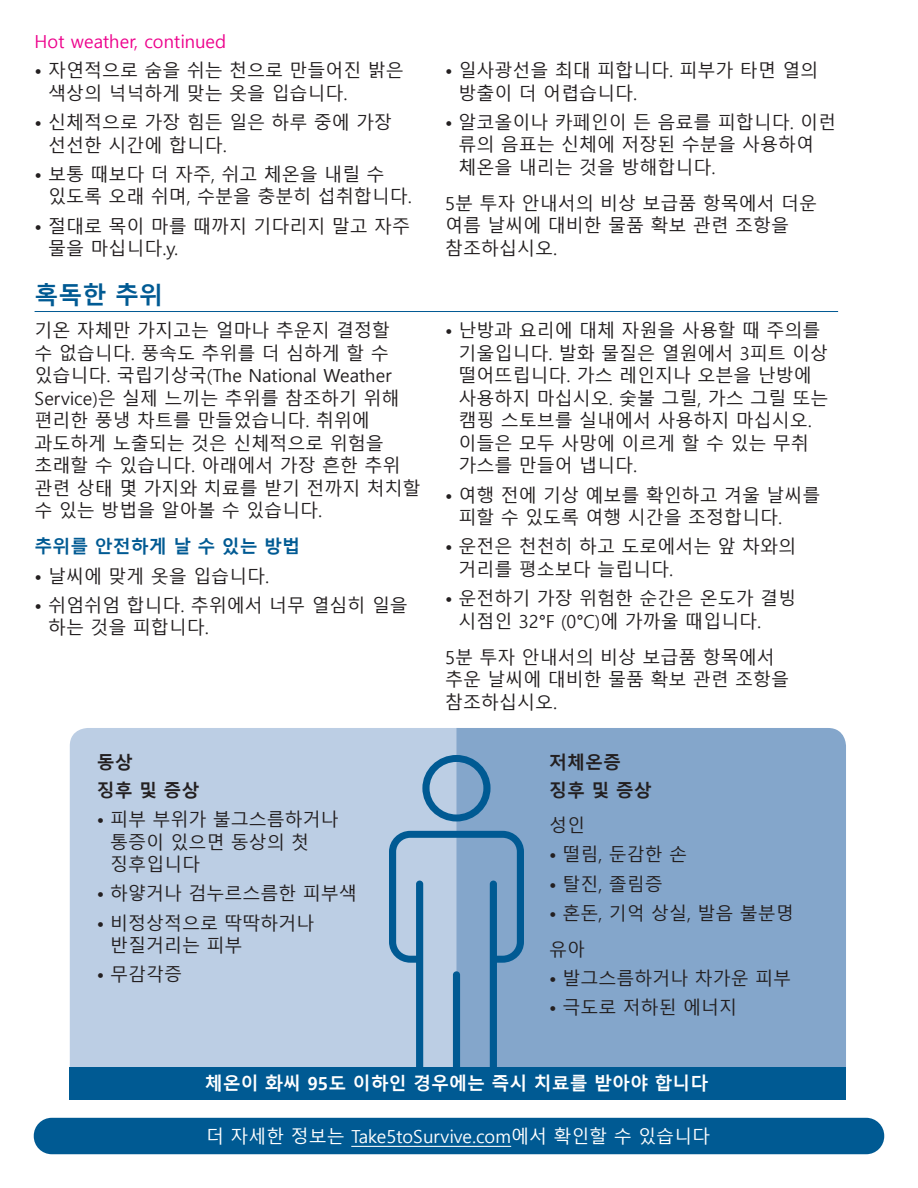
<style>
.page{position:relative;width:918px;height:1188px;background:#fff}
.page>*{position:absolute;margin:0;border:0;box-sizing:border-box;transform-origin:0 0}
.t1{font:700 24px "Malgun Gothic";color:#005a93}
.t2{font:18px/22.5px "Malgun Gothic";color:#231f20}
.t3{font:18px "Malgun Gothic";color:#fff}
.t4{font:700 18px "Malgun Gothic";color:#fff}
.t5{font:18px "Malgun Gothic";color:#ed028c}
.t6{font:700 18px/28.3px "Malgun Gothic";color:#231f20}
.t7{font:700 18px "Malgun Gothic";color:#005a93}
</style>
<div class="page">
<div style="left:34px;top:1118px;width:850px;height:36px;background:#005a93;border-radius:18px"></div>
<hr style="left:351px;top:1146px;width:160px;height:1px;background:#fff">
<hr style="left:35px;top:311px;width:803px;height:1px;background:#005a93">
<div style="left:70px;top:728px;width:387px;height:339px;background:#bccee4"></div>
<div style="left:457px;top:728px;width:389px;height:339px;background:#84a6cb"></div>
<svg style="left:422px;top:755px;width:69px;height:66px;background:#719dc3"></svg>
<svg style="left:389px;top:831px;width:135px;height:236px;background:#81a7ca"></svg>
<div style="left:70px;top:1067px;width:776px;height:33px;background:#005a93"></div>
<p class="t5" style="left:35px;top:31px;width:193px">Hot weather, continued</p>
<p class="t2" style="left:48px;top:60px;width:357px;text-indent:-14px">• 자연적으로 숨을 쉬는 천으로 만들어진 밝은 색상의 넉넉하게 맞는 옷을 입습니다.</p>
<p class="t2" style="left:48px;top:112px;width:346px;text-indent:-14px">• 신체적으로 가장 힘든 일은 하루 중에 가장 선선한 시간에 합니다.</p>
<p class="t2" style="left:48px;top:164px;width:365px;text-indent:-14px">• 보통 때보다 더 자주, 쉬고 체온을 내릴 수 있도록 오래 쉬며, 수분을 충분히 섭취합니다.</p>
<p class="t2" style="left:48px;top:215px;width:364px;text-indent:-14px">• 절대로 목이 마를 때까지 기다리지 말고 자주 물을 마십니다.y.</p>
<h1 class="t1" style="left:35px;top:281px;width:130px">혹독한 추위</h1>
<p class="t2" style="left:35px;top:320px;width:388px">기온 자체만 가지고는 얼마나 추운지 결정할<br>수 없습니다. 풍속도 추위를 더 심하게 할 수 있습니다. 국립기상국(The National Weather<br>Service)은 실제 느끼는 추위를 참조하기 위해 편리한 풍냉 차트를 만들었습니다. 취위에 과도하게 노출되는 것은 신체적으로 위험을 초래할 수 있습니다. 아래에서 가장 흔한 추위 관련 상태 몇 가지와 치료를 받기 전까지 처치할 수 있는 방법을 알아볼 수 있습니다.</p>
<p class="t7" style="left:35px;top:536px;width:267px">추위를 안전하게 날 수 있는 방법</p>
<p class="t2" style="left:35px;top:565px;width:236px">• 날씨에 맞게 옷을 입습니다.</p>
<p class="t2" style="left:48px;top:594px;width:361px;text-indent:-14px">• 쉬엄쉬엄 합니다. 추위에서 너무 열심히 일을 하는 것을 피합니다.</p>
<p class="t6" style="left:97px;top:748px;width:104px">동상<br>징후 및 증상</p>
<p class="t2" style="left:110px;top:809px;width:230px;text-indent:-14px">• 피부 부위가 불그스름하거나 통증이 있으면 동상의 첫 징후입니다</p>
<p class="t2" style="left:97px;top:883px;width:262px">• 하얗거나 검누르스름한 피부색</p>
<p class="t2" style="left:110px;top:912px;width:206px;text-indent:-14px">• 비정상적으로 딱딱하거나 반질거리는 피부</p>
<p class="t2" style="left:97px;top:964px;width:87px">• 무감각증</p>
<p class="t2" style="left:459px;top:60px;width:361px;text-indent:-14px">• 일사광선을 최대 피합니다. 피부가 타면 열의 방출이 더 어렵습니다.</p>
<p class="t2" style="left:459px;top:112px;width:379px;text-indent:-14px">• 알코올이나 카페인이 든 음료를 피합니다. 이런 류의 음표는 신체에 저장된 수분을 사용하여 체온을 내리는 것을 방해합니다.</p>
<p class="t2" style="left:445px;top:193px;width:373px">5분 투자 안내서의 비상 보급품 항목에서 더운 여름 날씨에 대비한 물품 확보 관련 조항을 참조하십시오.</p>
<p class="t2" style="left:459px;top:320px;width:371px;text-indent:-14px">• 난방과 요리에 대체 자원을 사용할 때 주의를 기울입니다. 발화 물질은 열원에서 3피트 이상 떨어뜨립니다. 가스 레인지나 오븐을 난방에 사용하지 마십시오. 숯불 그릴, 가스 그릴 또는 캠핑 스토브를 실내에서 사용하지 마십시오. 이들은 모두 사망에 이르게 할 수 있는 무취 가스를 만들어 냅니다.</p>
<p class="t2" style="left:459px;top:484px;width:364px;text-indent:-14px">• 여행 전에 기상 예보를 확인하고 겨울 날씨를 피할 수 있도록 여행 시간을 조정합니다.</p>
<p class="t2" style="left:459px;top:536px;width:339px;text-indent:-14px">• 운전은 천천히 하고 도로에서는 앞 차와의 거리를 평소보다 늘립니다.</p>
<p class="t2" style="left:459px;top:588px;width:339px;text-indent:-14px">• 운전하기 가장 위험한 순간은 온도가 결빙 시점인 32°F (0°C)에 가까울 때입니다.</p>
<p class="t2" style="left:445px;top:646px;width:346px">5분 투자 안내서의 비상 보급품 항목에서 추운 날씨에 대비한 물품 확보 관련 조항을 참조하십시오.</p>
<p class="t6" style="left:549px;top:748px;width:104px">저체온증 징후 및 증상</p>
<p class="t2" style="left:549px;top:815px;width:37px">성인</p>
<p class="t2" style="left:549px;top:844px;width:140px">• 떨림, 둔감한 손</p>
<p class="t2" style="left:549px;top:873px;width:115px">• 탈진, 졸림증</p>
<p class="t2" style="left:549px;top:896px;width:246px;line-height:36px">• 혼돈, 기억 상실, 발음 불분명 유아</p>
<p class="t2" style="left:549px;top:968px;width:244px">• 발그스름하거나 차가운 피부</p>
<p class="t2" style="left:549px;top:997px;width:190px">• 극도로 저하된 에너지</p>
<p class="t4" style="left:205px;top:1073px;width:505px">체온이 화씨 95도 이하인 경우에는 즉시 치료를 받아야 합니다</p>
<p class="t3" style="left:206px;top:1126px;width:505px">더 자세한 정보는 Take5toSurvive.com에서 확인할 수 있습니다</p>
</div>
